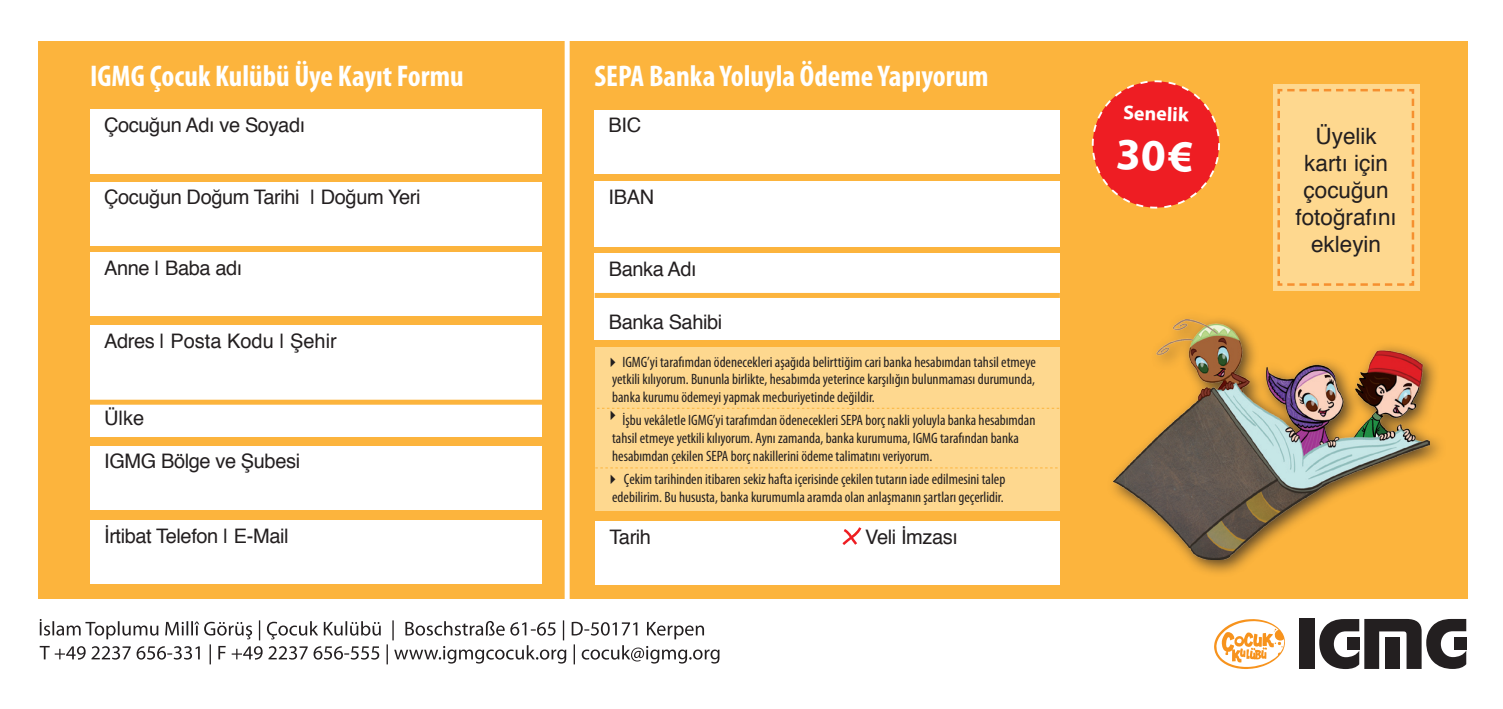
<style>
.page{position:relative;width:1503px;height:709px;background:#fff}
.page>*{position:absolute;margin:0;border:0;box-sizing:border-box;transform-origin:0 0}
.t1{font:700 condensed 30px "Myriad Pro";color:#fff}
.t2{font:22.5px/27px "Helvetica";color:#231f20;text-align:center}
.t3{font:20px "Helvetica";letter-spacing:-.02em;color:#231f20}
.t4{font:20px "Helvetica";color:#231f20}
.t5{font:700 20px "Myriad Pro";color:#fff}
.t6{font:condensed 15px/18px "Myriad Pro";color:#231f20;text-align:justify}
</style>
<div class="page">
<svg style="left:40px;top:619px;width:679px;height:45px"></svg>
<div style="left:1299px;top:619px;width:15px;height:50px;background:#231f20"></div>
<svg style="left:1319px;top:619px;width:147px;height:50px"></svg>
<div style="left:1347px;top:637px;width:12px;height:13px;background:#231f20"></div>
<svg style="left:1214px;top:619px;width:70px;height:50px"></svg>
<div style="left:38px;top:41px;width:1429px;height:558px;background:#fcb43d"></div>
<div style="left:1272px;top:84px;width:147px;height:206px;background:#fed88f"></div>
<svg style="left:1277px;top:89px;width:138px;height:197px"></svg>
<div style="left:90px;top:109px;width:452px;height:65px;background:#fff"></div>
<div style="left:90px;top:252px;width:452px;height:64px;background:#fff"></div>
<div style="left:90px;top:446px;width:452px;height:63px;background:#fff"></div>
<div style="left:90px;top:520px;width:452px;height:64px;background:#fff"></div>
<div style="left:90px;top:182px;width:452px;height:63px;background:#fff"></div>
<div style="left:90px;top:325px;width:452px;height:112px;background:#fff"></div>
<div style="left:86px;top:400px;width:462px;height:5px;background:#fcb43d"></div>
<div style="left:594px;top:182px;width:465px;height:65px;background:#fff"></div>
<div style="left:595px;top:521px;width:464px;height:64px;background:#fff"></div>
<div style="left:594px;top:110px;width:465px;height:64px;background:#fff"></div>
<div style="left:564px;top:11px;width:5px;height:597px;background:#fff"></div>
<svg style="left:842px;top:527px;width:20px;height:18px"></svg>
<div style="left:594px;top:253px;width:465px;height:87px;background:#fff"></div>
<div style="left:594px;top:293px;width:465px;height:5px;background:#fcb43d"></div>
<div style="left:595px;top:347px;width:464px;height:163px;background:#fed88f"></div>
<div style="left:1104px;top:310px;width:341px;height:267px;background:#231f20;opacity:.75"></div>
<img style="left:1113px;top:319px;width:316px;height:240px">
<svg style="left:597px;top:408px;width:463px;height:1px"></svg>
<svg style="left:595px;top:467px;width:465px;height:1px"></svg>
<svg style="left:1091px;top:80px;width:129px;height:129px"></svg>
<h1 class="t1" style="left:90px;top:58px;width:375px">IGMG Çocuk Kulübü Üye Kayıt Formu</h1>
<h3 class="t3" style="left:104px;top:110px;width:203px">Çocuğun Adı ve Soyadı</h3>
<h3 class="t3" style="left:104px;top:182px;width:318px">Çocuğun Doğum Tarihi | Doğum Yeri</h3>
<h3 class="t3" style="left:104px;top:253px;width:140px">Anne | Baba adı</h3>
<h3 class="t4" style="left:104px;top:325px;width:234px">Adres | Posta Kodu | Şehir</h3>
<h3 class="t3" style="left:104px;top:403px;width:41px">Ülke</h3>
<h3 class="t3" style="left:104px;top:446px;width:197px">IGMG Bölge ve Şubesi</h3>
<h3 class="t3" style="left:104px;top:520px;width:186px">İrtibat Telefon | E-Mail</h3>
<h1 class="t1" style="left:594px;top:58px;width:396px">SEPA Banka Yoluyla Ödeme Yapıyorum</h1>
<h3 class="t3" style="left:608px;top:110px;width:34px">BIC</h3>
<h3 class="t3" style="left:608px;top:182px;width:47px">IBAN</h3>
<h3 class="t3" style="left:609px;top:253px;width:89px">Banka Adı</h3>
<h3 class="t3" style="left:609px;top:306px;width:115px">Banka Sahibi</h3>
<p class="t6" style="left:612px;top:352px;width:425px;text-indent:-7px">✔ IGMG’yi tarafımdan ödenecekleri aşağıda belirttiğim cari banka hesabımdan tahsil etmeye yetkili kılıyorum. Bununla birlikte, hesabımda yeterince karşılığın bulunmaması durumunda, banka kurumu ödemeyi yapmak mecburiyetinde değildir.</p>
<p class="t6" style="left:612px;top:411px;width:425px;text-align:left;text-indent:-7px">✔ İşbu vekâletle IGMG’yi tarafımdan ödenecekleri SEPA borç nakli yoluyla banka hesabımdan tahsil etmeye yetkili kılıyorum. Aynı zamanda, banka kurumuma, IGMG tarafından banka hesabımdan çekilen SEPA borç nakillerini ödeme talimatını veriyorum.</p>
<p class="t6" style="left:605px;top:470px;width:402px;text-align:center">✔ Çekim tarihinden itibaren sekiz hafta içerisinde çekilen tutarın iade edilmesini talep edebilirim. Bu hususta, banka kurumumla aramda olan anlaşmanın şartları geçerlidir.</p>
<h3 class="t3" style="left:609px;top:521px;width:43px">Tarih</h3>
<h3 class="t3" style="left:865px;top:521px;width:94px">Veli İmzası</h3>
<h3 class="t5" style="left:1123px;top:99px;width:67px;rotate:2deg">Senelik</h3>
<h2 class="t2" style="left:1295px;top:124px;width:103px">Üyelik kartı için çocuğun fotoğrafını ekleyin</h2>
</div>
